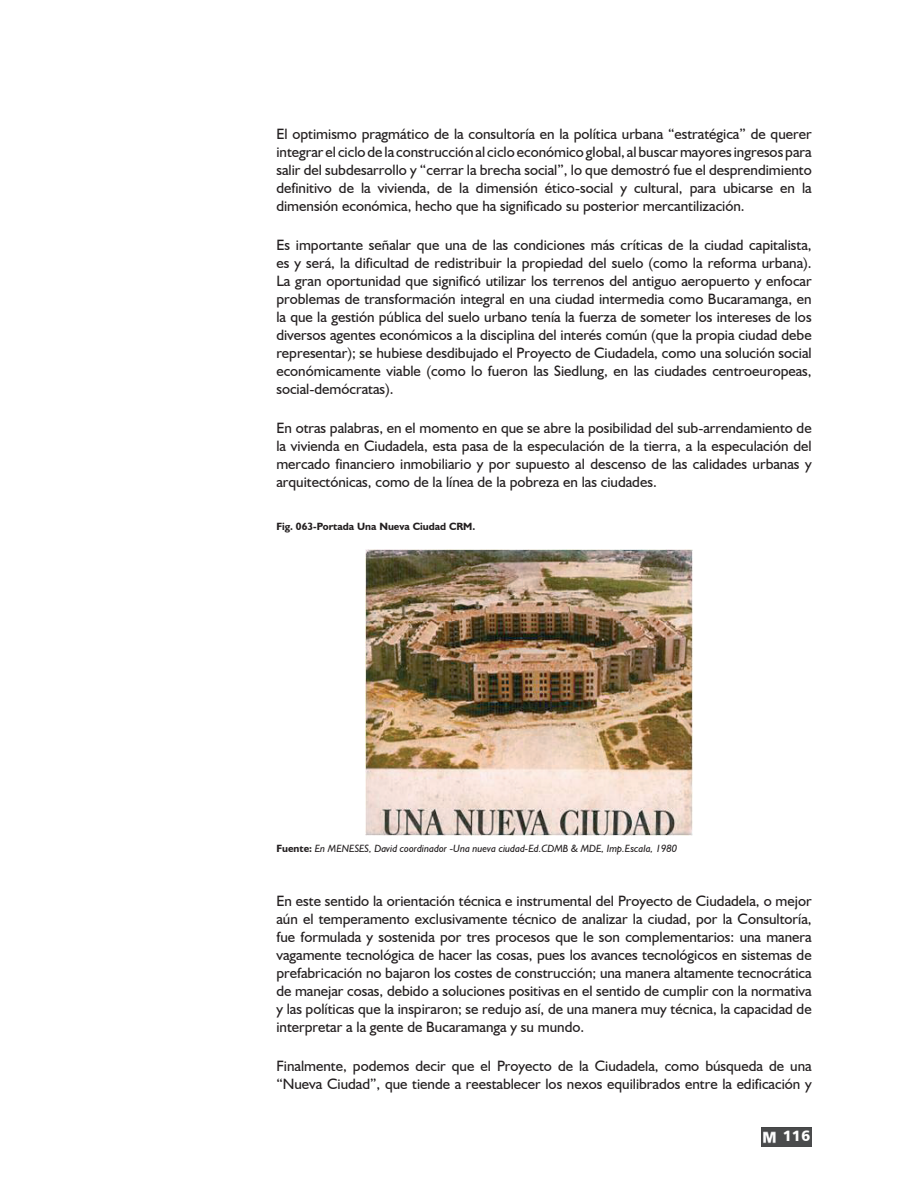
<style>
.page{position:relative;width:918px;height:1188px;background:#fff}
.page>*{position:absolute;margin:0;border:0;box-sizing:border-box;transform-origin:0 0}
.t1{font:15px/18px "Humanist 521 BT";color:#231f20;text-align:justify}
.t2{font:15px "Humanist 777 BT Black B";color:#fff}
.t3{font:italic 10.5px "Humanist 521 BT";color:#231f20}
.t4{font:700 10.5px "Humanist 521 BT";color:#231f20}
.s1{font-weight:700;font-style:normal}
</style>
<div class="page">
<img style="left:761px;top:1127px;width:51px;height:20px">
<img style="left:366px;top:550px;width:327px;height:285px">
<p class="t1" style="left:276px;top:125px;width:537px">El optimismo pragmático de la consultoría en la política urbana “estratégica” de querer integrar el ciclo de la construcción al ciclo económico global, al buscar mayores ingresos para salir del subdesarrollo y “cerrar la brecha social”, lo que demostró fue el desprendimiento definitivo de la vivienda, de la dimensión ético-social y cultural, para ubicarse en la dimensión económica, hecho que ha significado su posterior mercantilización.</p>
<p class="t1" style="left:276px;top:236px;width:537px">Es importante señalar que una de las condiciones más críticas de la ciudad capitalista, es y será, la dificultad de redistribuir la propiedad del suelo (como la reforma urbana).<br>La gran oportunidad que significó utilizar los terrenos del antiguo aeropuerto y enfocar problemas de transformación integral en una ciudad intermedia como Bucaramanga, en la que la gestión pública del suelo urbano tenía la fuerza de someter los intereses de los diversos agentes económicos a la disciplina del interés común (que la propia ciudad debe representar); se hubiese desdibujado el Proyecto de Ciudadela, como una solución social económicamente viable (como lo fueron las Siedlung, en las ciudades centroeuropeas, social-demócratas).</p>
<p class="t1" style="left:276px;top:419px;width:537px">En otras palabras, en el momento en que se abre la posibilidad del sub-arrendamiento de la vivienda en Ciudadela, esta pasa de la especulación de la tierra, a la especulación del mercado financiero inmobiliario y por supuesto al descenso de las calidades urbanas y arquitectónicas, como de la línea de la pobreza en las ciudades.</p>
<p class="t4" style="left:276px;top:520px;width:200px">Fig. 063-Portada Una Nueva Ciudad CRM.</p>
<p class="t3" style="left:276px;top:842px;width:402px"><span class="s1">Fuente:</span> En MENESES, David coordinador -Una nueva ciudad-Ed.CDMB &amp; MDE, Imp.Escala, 1980</p>
<p class="t1" style="left:276px;top:892px;width:537px">En este sentido la orientación técnica e instrumental del Proyecto de Ciudadela, o mejor aún el temperamento exclusivamente técnico de analizar la ciudad, por la Consultoría, fue formulada y sostenida por tres procesos que le son complementarios: una manera vagamente tecnológica de hacer las cosas, pues los avances tecnológicos en sistemas de prefabricación no bajaron los costes de construcción; una manera altamente tecnocrática de manejar cosas, debido a soluciones positivas en el sentido de cumplir con la normativa y las políticas que la inspiraron; se redujo así, de una manera muy técnica, la capacidad de interpretar a la gente de Bucaramanga y su mundo.</p>
<p class="t1" style="left:276px;top:1057px;width:537px">Finalmente, podemos decir que el Proyecto de la Ciudadela, como búsqueda de una “Nueva Ciudad”, que tiende a reestablecer los nexos equilibrados entre la edificación y</p>
<p class="t2" style="left:783px;top:1126px;width:29px">116</p>
</div>
